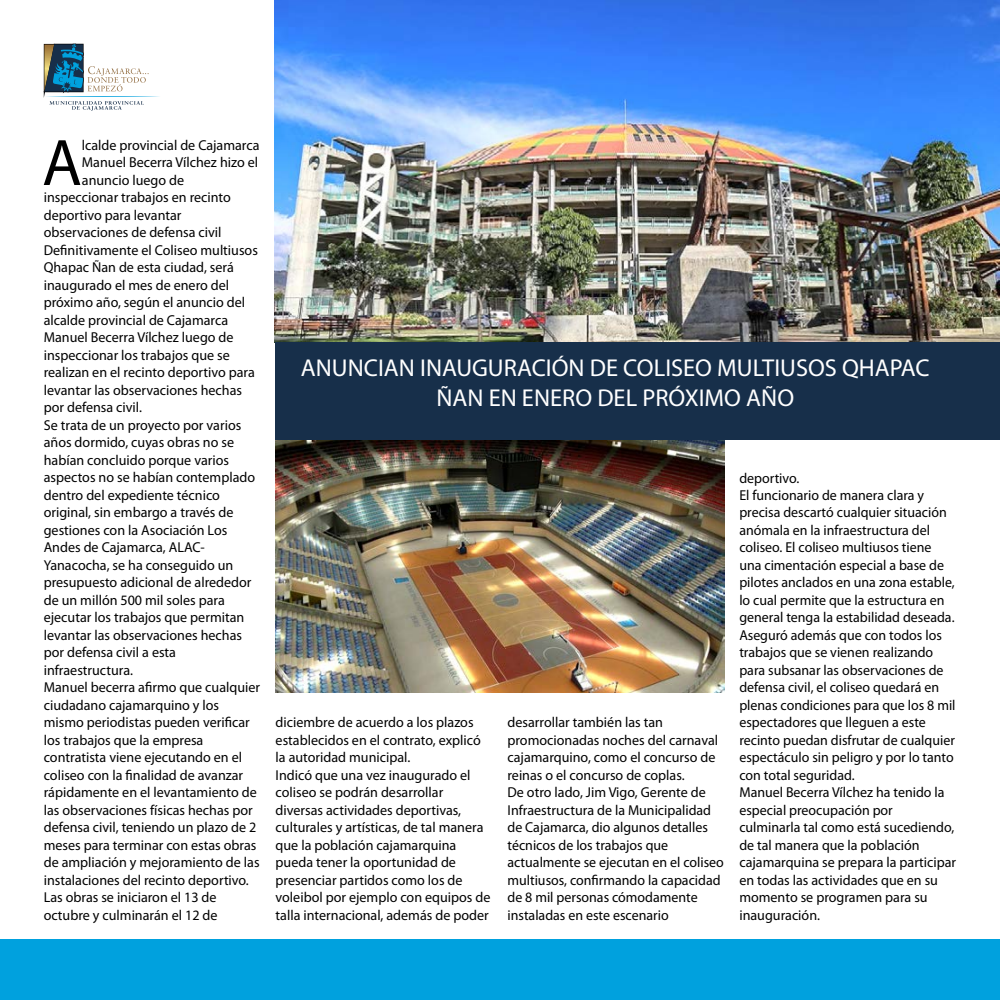
<style>
.page{position:relative;width:1000px;height:1000px;background:#fff}
.page>*{position:absolute;margin:0;border:0;box-sizing:border-box;transform-origin:0 0}
.t1{font:66.25px "Myriad Pro";color:#000}
.t2{font:24.5px/29.4px "Myriad Pro";color:#fff;text-align:center}
.t3{font:14.38px/17.5px "Myriad Pro";color:#000}
</style>
<div class="page">
<img style="left:274px;top:0;width:726px;height:342px">
<img style="left:276px;top:440px;width:448px;height:252px">
<div style="left:0;top:939px;width:1000px;height:61px;background:#00a1de"></div>
<div style="left:276px;top:343px;width:724px;height:97px;background:#172f4a"></div>
<svg style="left:43px;top:43px;width:116px;height:68px"></svg>
<h1 class="t1" style="left:42px;top:122px;width:41px">A</h1>
<p class="t3" style="left:82px;top:136px;width:179px">lcalde provincial de Cajamarca</p>
<p class="t3" style="left:82px;top:154px;width:178px">Manuel Becerra Vílchez hizo el</p>
<p class="t3" style="left:82px;top:171px;width:104px">anuncio luego de</p>
<p class="t3" style="left:44px;top:189px;width:189px">inspeccionar trabajos en recinto</p>
<p class="t3" style="left:44px;top:206px;width:139px">deportivo para levantar</p>
<p class="t3" style="left:44px;top:224px;width:179px">observaciones de defensa civil</p>
<p class="t3" style="left:44px;top:241px;width:216px">Definitivamente el Coliseo multiusos</p>
<p class="t3" style="left:44px;top:259px;width:192px">Qhapac Ñan de esta ciudad, será</p>
<p class="t3" style="left:44px;top:276px;width:187px">inaugurado el mes de enero del</p>
<p class="t3" style="left:44px;top:294px;width:203px">próximo año, según el anuncio del</p>
<p class="t3" style="left:44px;top:311px;width:186px">alcalde provincial de Cajamarca</p>
<p class="t3" style="left:44px;top:329px;width:191px">Manuel Becerra Vílchez luego de</p>
<p class="t3" style="left:44px;top:346px;width:188px">inspeccionar los trabajos que se</p>
<p class="t3" style="left:44px;top:364px;width:213px">realizan en el recinto deportivo para</p>
<p class="t3" style="left:44px;top:381px;width:200px">levantar las observaciones hechas</p>
<p class="t3" style="left:44px;top:399px;width:100px">por defensa civil.</p>
<p class="t3" style="left:44px;top:416px;width:199px">Se trata de un proyecto por varios</p>
<p class="t3" style="left:44px;top:434px;width:192px">años dormido, cuyas obras no se</p>
<p class="t3" style="left:44px;top:451px;width:187px">habían concluido porque varios</p>
<p class="t3" style="left:44px;top:469px;width:213px">aspectos no se habían contemplado</p>
<p class="t3" style="left:44px;top:486px;width:178px">dentro del expediente técnico</p>
<p class="t3" style="left:44px;top:504px;width:191px">original, sin embargo a través de</p>
<p class="t3" style="left:44px;top:521px;width:185px">gestiones con la Asociación Los</p>
<p class="t3" style="left:44px;top:539px;width:163px">Andes de Cajamarca, ALAC-</p>
<p class="t3" style="left:44px;top:556px;width:191px">Yanacocha, se ha conseguido un</p>
<p class="t3" style="left:44px;top:574px;width:209px">presupuesto adicional de alrededor</p>
<p class="t3" style="left:44px;top:591px;width:183px">de un millón 500 mil soles para</p>
<p class="t3" style="left:44px;top:609px;width:202px">ejecutar los trabajos que permitan</p>
<p class="t3" style="left:44px;top:626px;width:200px">levantar las observaciones hechas</p>
<p class="t3" style="left:44px;top:644px;width:134px">por defensa civil a esta</p>
<p class="t3" style="left:44px;top:661px;width:91px">infraestructura.</p>
<p class="t3" style="left:44px;top:679px;width:218px">Manuel becerra afirmo que cualquier</p>
<p class="t3" style="left:44px;top:696px;width:177px">ciudadano cajamarquino y los</p>
<p class="t3" style="left:44px;top:714px;width:208px">mismo periodistas pueden verificar</p>
<p class="t3" style="left:44px;top:731px;width:161px">los trabajos que la empresa</p>
<p class="t3" style="left:44px;top:749px;width:200px">contratista viene ejecutando en el</p>
<p class="t3" style="left:44px;top:766px;width:201px">coliseo con la finalidad de avanzar</p>
<p class="t3" style="left:44px;top:783px;width:215px">rápidamente en el levantamiento de</p>
<p class="t3" style="left:44px;top:801px;width:210px">las observaciones físicas hechas por</p>
<p class="t3" style="left:44px;top:818px;width:214px">defensa civil, teniendo un plazo de 2</p>
<p class="t3" style="left:44px;top:836px;width:214px">meses para terminar con estas obras</p>
<p class="t3" style="left:44px;top:853px;width:217px">de ampliación y mejoramiento de las</p>
<p class="t3" style="left:44px;top:871px;width:207px">instalaciones del recinto deportivo.</p>
<p class="t3" style="left:44px;top:888px;width:174px">Las obras se iniciaron el 13 de</p>
<p class="t3" style="left:44px;top:906px;width:175px">octubre y culminarán el 12 de</p>
<h2 class="t2" style="left:301px;top:353px;width:630px">ANUNCIAN INAUGURACIÓN DE COLISEO MULTIUSOS QHAPAC<br>ÑAN EN ENERO DEL PRÓXIMO AÑO</h2>
<p class="t3" style="left:276px;top:714px;width:216px">diciembre de acuerdo a los plazos establecidos en el contrato, explicó la autoridad municipal.<br>Indicó que una vez inaugurado el coliseo se podrán desarrollar diversas actividades deportivas, culturales y artísticas, de tal manera que la población cajamarquina pueda tener la oportunidad de presenciar partidos como los de voleibol por ejemplo con equipos de talla internacional, además de poder</p>
<p class="t3" style="left:508px;top:714px;width:218px">desarrollar también las tan promocionadas noches del carnaval cajamarquino, como el concurso de reinas o el concurso de coplas.<br>De otro lado, Jim Vigo, Gerente de Infraestructura de la Municipalidad de Cajamarca, dio algunos detalles técnicos de los trabajos que actualmente se ejecutan en el coliseo multiusos, confirmando la capacidad de 8 mil personas cómodamente instaladas en este escenario</p>
<p class="t3" style="left:739px;top:469px;width:218px">deportivo.<br>El funcionario de manera clara y precisa descartó cualquier situación anómala en la infraestructura del coliseo. El coliseo multiusos tiene una cimentación especial a base de pilotes anclados en una zona estable, lo cual permite que la estructura en general tenga la estabilidad deseada.<br>Aseguró además que con todos los trabajos que se vienen realizando para subsanar las observaciones de defensa civil, el coliseo quedará en plenas condiciones para que los 8 mil espectadores que lleguen a este recinto puedan disfrutar de cualquier espectáculo sin peligro y por lo tanto con total seguridad.<br>Manuel Becerra Vílchez ha tenido la especial preocupación por culminarla tal como está sucediendo, de tal manera que la población cajamarquina se prepara la participar en todas las actividades que en su momento se programen para su inauguración.</p>
</div>
